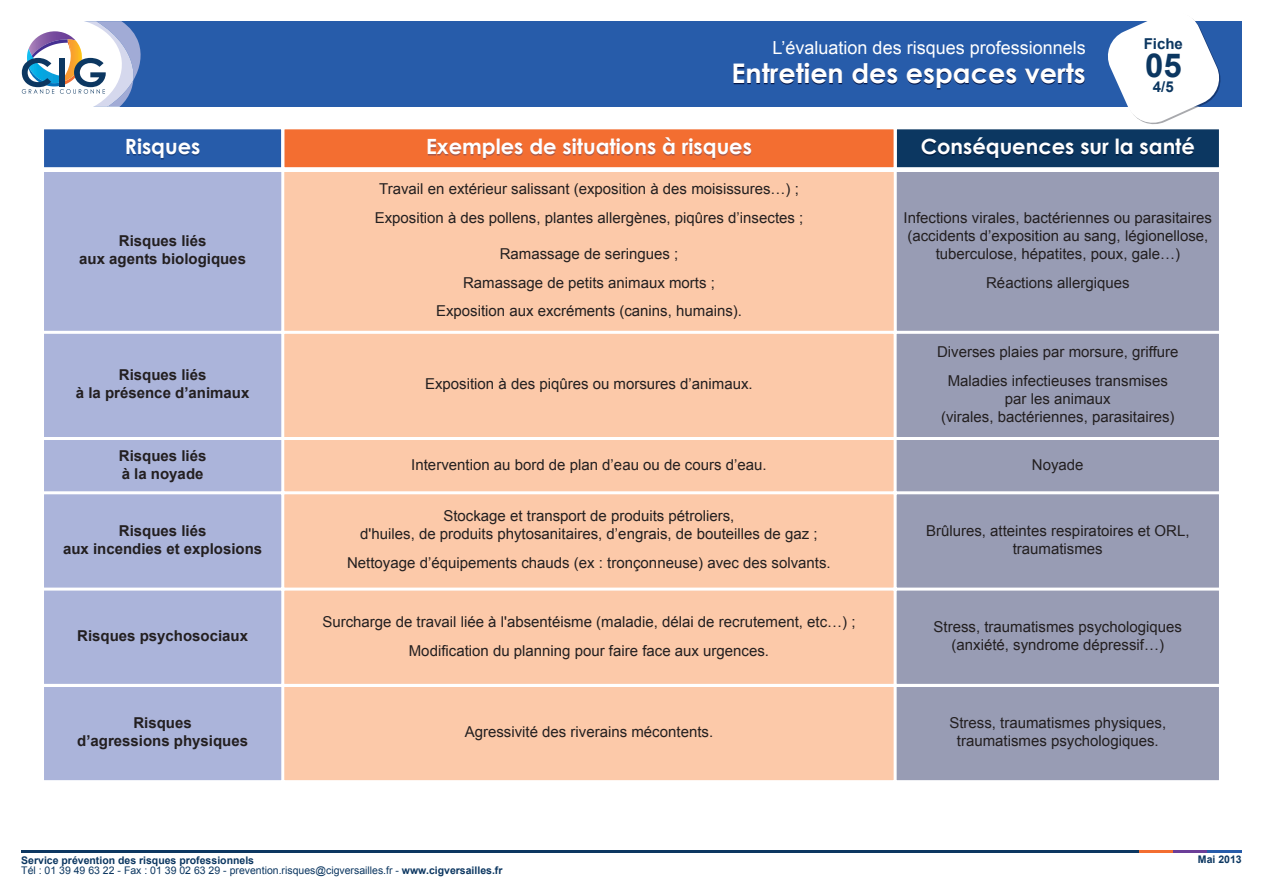
<style>
.page{position:relative;width:1263px;height:893px;background:#fff}
.page>*{position:absolute;margin:0;border:0;box-sizing:border-box;transform-origin:0 0}
.t1{font:700 33px "Arial";color:#0c3761}
.t2{font:700 27px "Century Gothic";color:#fff}
.t3{font:700 21px "Century Gothic";color:#fff}
.t4{font:18px "Arial";color:#fff}
.t5{font:15px/18px "Arial";color:#231f20;text-align:center}
.t6{font:700 15px/18px "Arial";color:#231f20;text-align:center}
.t7{font:700 15px "Arial";color:#0c3761}
.t8{font:10.5px "Arial";color:#0c3761}
.t9{font:700 10.5px "Arial";color:#0c3761}
.s1{font-weight:700}
</style>
<div class="page">
<div style="left:56px;top:21px;width:1186px;height:85px;background:#275caa"></div>
<svg style="left:21px;top:21px;width:121px;height:86px"></svg>
<svg style="left:1104px;top:18px;width:119px;height:107px"></svg>
<div style="left:44px;top:440px;width:237px;height:51px;background:#abb4da"></div>
<div style="left:43px;top:438px;width:240px;height:55px;border:2px solid #fff"></div>
<div style="left:284px;top:440px;width:610px;height:51px;background:#fcc9a9"></div>
<div style="left:283px;top:438px;width:612px;height:55px;border:2px solid #fff"></div>
<div style="left:897px;top:440px;width:322px;height:51px;background:#989cb4"></div>
<div style="left:895px;top:438px;width:325px;height:55px;border:2px solid #fff"></div>
<div style="left:44px;top:494px;width:237px;height:94px;background:#abb4da"></div>
<div style="left:43px;top:493px;width:240px;height:96px;border:2px solid #fff"></div>
<div style="left:284px;top:494px;width:610px;height:94px;background:#fcc9a9"></div>
<div style="left:283px;top:493px;width:612px;height:96px;border:2px solid #fff"></div>
<div style="left:897px;top:494px;width:322px;height:94px;background:#989cb4"></div>
<div style="left:895px;top:493px;width:325px;height:96px;border:2px solid #fff"></div>
<div style="left:44px;top:591px;width:237px;height:93px;background:#abb4da"></div>
<div style="left:43px;top:589px;width:240px;height:96px;border:2px solid #fff"></div>
<div style="left:284px;top:591px;width:610px;height:93px;background:#fcc9a9"></div>
<div style="left:283px;top:589px;width:612px;height:96px;border:2px solid #fff"></div>
<div style="left:897px;top:591px;width:322px;height:93px;background:#989cb4"></div>
<div style="left:895px;top:589px;width:325px;height:96px;border:2px solid #fff"></div>
<div style="left:44px;top:687px;width:237px;height:93px;background:#abb4da"></div>
<div style="left:43px;top:685px;width:240px;height:97px;border:2px solid #fff"></div>
<div style="left:284px;top:687px;width:610px;height:93px;background:#fcc9a9"></div>
<div style="left:283px;top:685px;width:612px;height:97px;border:2px solid #fff"></div>
<div style="left:897px;top:687px;width:322px;height:93px;background:#989cb4"></div>
<div style="left:895px;top:685px;width:325px;height:97px;border:2px solid #fff"></div>
<div style="left:44px;top:334px;width:237px;height:103px;background:#abb4da"></div>
<div style="left:43px;top:332px;width:240px;height:106px;border:2px solid #fff"></div>
<div style="left:284px;top:334px;width:610px;height:103px;background:#fcc9a9"></div>
<div style="left:283px;top:332px;width:612px;height:106px;border:2px solid #fff"></div>
<div style="left:897px;top:334px;width:322px;height:103px;background:#989cb4"></div>
<div style="left:895px;top:332px;width:325px;height:106px;border:2px solid #fff"></div>
<svg style="left:734px;top:64px;width:163px;height:21px"></svg>
<hr style="left:21px;top:850px;width:1129px;height:3px;background:#0c3761">
<hr style="left:1140px;top:850px;width:34px;height:3px;background:#f36e31">
<hr style="left:1174px;top:850px;width:34px;height:3px;background:#6b3e98">
<hr style="left:1208px;top:850px;width:34px;height:3px;background:#275caa">
<div style="left:44px;top:129px;width:237px;height:38px;background:#275caa"></div>
<div style="left:284px;top:129px;width:610px;height:38px;background:#f36e31"></div>
<svg style="left:127px;top:140px;width:73px;height:20px"></svg>
<svg style="left:428px;top:140px;width:128px;height:20px"></svg>
<div style="left:43px;top:128px;width:240px;height:41px;border:2px solid #fff"></div>
<div style="left:283px;top:128px;width:612px;height:41px;border:2px solid #fff"></div>
<div style="left:897px;top:129px;width:322px;height:38px;background:#0c3761"></div>
<svg style="left:922px;top:138px;width:103px;height:22px"></svg>
<div style="left:895px;top:128px;width:325px;height:41px;border:2px solid #fff"></div>
<div style="left:44px;top:172px;width:237px;height:159px;background:#abb4da"></div>
<div style="left:43px;top:170px;width:240px;height:162px;border:2px solid #fff"></div>
<div style="left:284px;top:172px;width:610px;height:159px;background:#fcc9a9"></div>
<div style="left:283px;top:170px;width:612px;height:162px;border:2px solid #fff"></div>
<div style="left:897px;top:172px;width:322px;height:159px;background:#989cb4"></div>
<div style="left:895px;top:170px;width:325px;height:162px;border:2px solid #fff"></div>
<p class="t4" style="left:772px;top:38px;width:315px">L’évaluation des risques professionnels</p>
<h2 class="t2" style="left:731px;top:56px;width:356px">Entretien des espaces verts</h2>
<p class="t7" style="left:1144px;top:35px;width:41px">Fiche</p>
<h1 class="t1" style="left:1145px;top:48px;width:38px">05</h1>
<p class="t7" style="left:1153px;top:79px;width:22px">4/5</p>
<h3 class="t3" style="left:125px;top:133px;width:77px">Risques</h3>
<h3 class="t3" style="left:426px;top:133px;width:327px">Exemples de situations à risques</h3>
<h3 class="t3" style="left:921px;top:133px;width:276px">Conséquences sur la santé</h3>
<p class="t6" style="left:79px;top:232px;width:168px">Risques liés<br>aux agents biologiques</p>
<p class="t5" style="left:375px;top:174px;width:430px;line-height:28.8px;text-align:left">Travail en extérieur salissant (exposition à des moisissures…) ;<br>Exposition à des pollens, plantes allergènes, piqûres d’insectes ;</p>
<p class="t5" style="left:436px;top:239px;width:307px;line-height:28.8px">Ramassage de seringues ;<br>Ramassage de petits animaux morts ;<br>Exposition aux excréments (canins, humains).</p>
<p class="t6" style="left:76px;top:366px;width:175px">Risques liés<br>à la présence d’animaux</p>
<p class="t5" style="left:425px;top:375px;width:329px">Exposition à des piqûres ou morsures d’animaux.</p>
<p class="t5" style="left:903px;top:209px;width:310px">Infections virales, bactériennes ou parasitaires (accidents d’exposition au sang, légionellose, tuberculose, hépatites, poux, gale…)</p>
<p class="t5" style="left:986px;top:273px;width:145px">Réactions allergiques</p>
<p class="t5" style="left:937px;top:337px;width:243px;line-height:28.8px">Diverses plaies par morsure, griffure<br>Maladies infectieuses transmises</p>
<p class="t5" style="left:941px;top:389px;width:235px">par les animaux<br>(virales, bactériennes, parasitaires)</p>
<p class="t6" style="left:119px;top:446px;width:89px;text-align:left">Risques liés à la noyade</p>
<p class="t5" style="left:411px;top:455px;width:357px">Intervention au bord de plan d’eau ou de cours d’eau.</p>
<p class="t5" style="left:1032px;top:455px;width:53px">Noyade</p>
<p class="t6" style="left:63px;top:522px;width:201px">Risques liés<br>aux incendies et explosions</p>
<p class="t6" style="left:77px;top:627px;width:172px">Risques psychosociaux</p>
<p class="t5" style="left:360px;top:507px;width:459px">Stockage et transport de produits pétroliers,<br>d'huiles, de produits phytosanitaires, d’engrais, de bouteilles de gaz ;</p>
<p class="t5" style="left:347px;top:554px;width:485px">Nettoyage d’équipements chauds (ex : tronçonneuse) avec des solvants.</p>
<p class="t5" style="left:926px;top:522px;width:265px">Brûlures, atteintes respiratoires et ORL, traumatismes</p>
<p class="t5" style="left:322px;top:607px;width:535px;line-height:28.8px">Surcharge de travail liée à l'absentéisme (maladie, délai de recrutement, etc…) ;<br>Modification du planning pour faire face aux urgences.</p>
<p class="t5" style="left:933px;top:618px;width:250px">Stress, traumatismes psychologiques (anxiété, syndrome dépressif…)</p>
<p class="t6" style="left:77px;top:714px;width:172px">Risques<br>d’agressions physiques</p>
<p class="t5" style="left:465px;top:723px;width:250px">Agressivité des riverains mécontents.</p>
<p class="t5" style="left:949px;top:714px;width:218px">Stress, traumatismes physiques, traumatismes psychologiques.</p>
<p class="t9" style="left:21px;top:855px;width:234px">Service prévention des risques professionnels</p>
<p class="t8" style="left:21px;top:864px;width:483px">Tél : 01 39 49 63 22 - Fax : 01 39 02 63 29 - prevention.risques@cigversailles.fr - <span class="s1">www.cigversailles.fr</span></p>
<p class="t9" style="left:1198px;top:854px;width:45px">Mai 2013</p>
</div>
